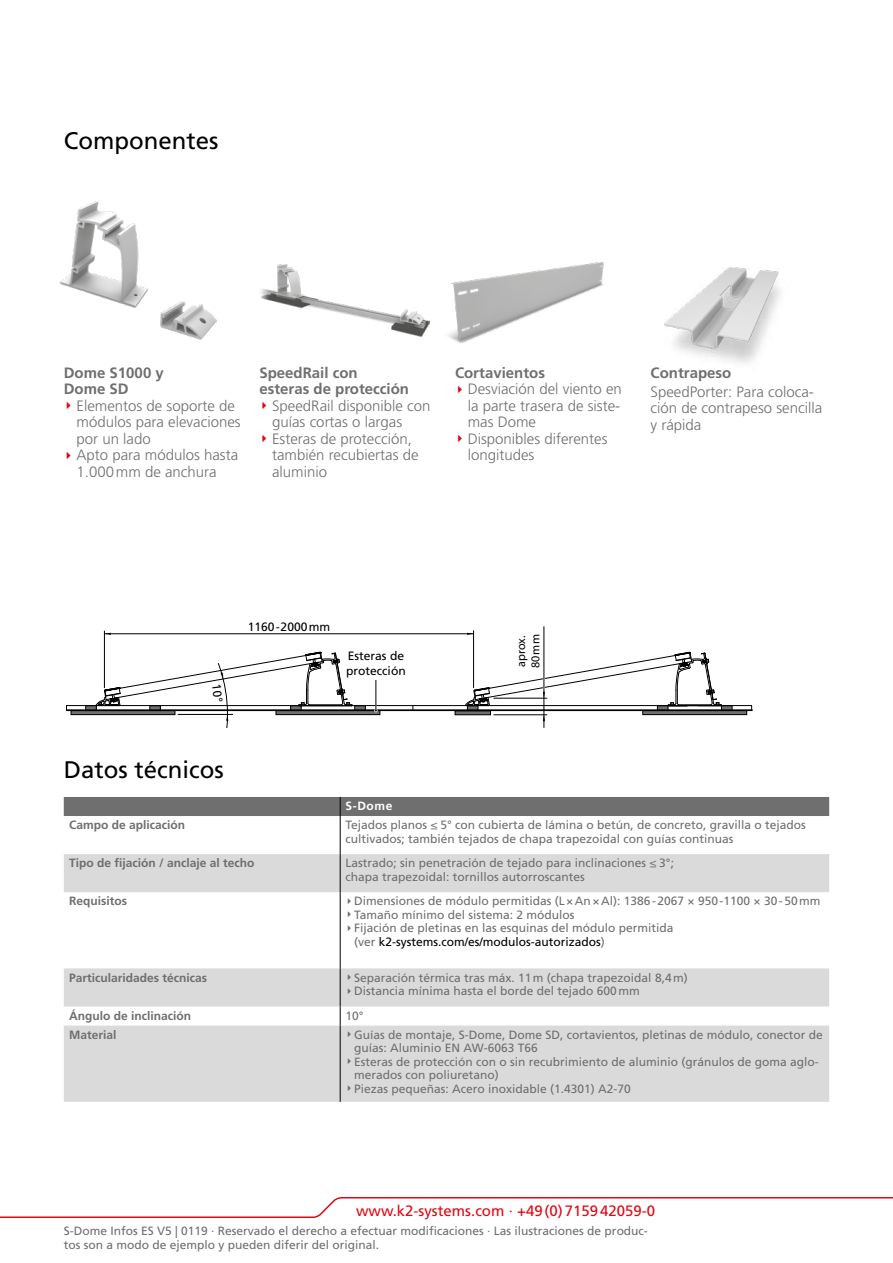
<style>
.page{position:relative;width:893px;height:1263px;background:#fff}
.page>*{position:absolute;margin:0;border:0;box-sizing:border-box;transform-origin:0 0}
.t1{font:24px "Frutiger LT Std";color:#000}
.t2{font:300 15px/16.5px "Frutiger LT Std";color:#706f6f}
.t3{font:700 15px/16.5px "Frutiger LT Std";color:#706f6f}
.t4{font:15px "Frutiger LT Std";color:#e30613}
.t5{font:12.15px/14.5px "Frutiger LT Std";color:#000}
.t6{font:12.15px/14.5px "Myriad Pro";color:#000}
.t7{font:12px/13.5px "Frutiger LT Std";color:#706f6f}
.t8{font:700 12px "Frutiger LT Std";color:#706f6f}
.t9{font:700 12px "Frutiger LT Std";color:#fff}
.s1{color:#000}
</style>
<div class="page">
<svg style="left:0;top:1197px;width:893px;height:21px"></svg>
<svg style="left:87px;top:707px;width:8px;height:3px"></svg>
<div style="left:85px;top:705px;width:12px;height:8px;border:1px solid #000"></div>
<div style="left:71px;top:710px;width:104px;height:5px;background:#6f6f6f"></div>
<div style="left:71px;top:710px;width:104px;height:5px;border:1px solid #000"></div>
<svg style="left:356px;top:707px;width:8px;height:3px"></svg>
<div style="left:354px;top:705px;width:12px;height:8px;border:1px solid #000"></div>
<div style="left:276px;top:710px;width:104px;height:5px;background:#6f6f6f"></div>
<div style="left:276px;top:710px;width:104px;height:5px;border:1px solid #000"></div>
<svg style="left:659px;top:707px;width:7px;height:3px"></svg>
<div style="left:657px;top:705px;width:11px;height:8px;border:1px solid #000"></div>
<svg style="left:723px;top:707px;width:7px;height:3px"></svg>
<div style="left:721px;top:705px;width:11px;height:8px;border:1px solid #000"></div>
<div style="left:643px;top:710px;width:104px;height:5px;background:#6f6f6f"></div>
<div style="left:642px;top:710px;width:105px;height:5px;border:1px solid #000"></div>
<svg style="left:469px;top:707px;width:7px;height:3px"></svg>
<div style="left:467px;top:705px;width:11px;height:8px;border:1px solid #000"></div>
<hr style="left:455px;top:711px;width:35px;height:4px;background:#6f6f6f">
<div style="left:455px;top:710px;width:36px;height:5px;border:1px solid #000"></div>
<hr style="left:66px;top:705px;width:686px;height:1px;background:#000">
<hr style="left:66px;top:710px;width:686px;height:1px;background:#000">
<hr style="left:375px;top:680px;width:1px;height:31px;background:#fff">
<hr style="left:376px;top:680px;width:1px;height:31px;background:#000">
<hr style="left:494px;top:714px;width:53px;height:1px;background:#000">
<svg style="left:465px;top:651px;width:257px;height:56px"></svg>
<hr style="left:544px;top:627px;width:1px;height:101px;background:#000">
<svg style="left:543px;top:715px;width:2px;height:6px"></svg>
<hr style="left:473px;top:631px;width:1px;height:57px;background:#000">
<hr style="left:104px;top:631px;width:1px;height:57px;background:#000">
<hr style="left:104px;top:633px;width:370px;height:1px;background:#000">
<svg style="left:64px;top:854px;width:765px;height:248px;fill:#dadada"></svg>
<hr style="left:340px;top:816px;width:1px;height:38px;background:#000">
<hr style="left:340px;top:854px;width:1px;height:38px;background:#000">
<hr style="left:340px;top:892px;width:1px;height:76px;background:#000">
<hr style="left:340px;top:968px;width:1px;height:38px;background:#000">
<svg style="left:340px;top:1006px;width:1px;height:19px"></svg>
<hr style="left:340px;top:1025px;width:1px;height:77px;background:#000">
<div style="left:64px;top:797px;width:765px;height:19px;background:#706f6f"></div>
<img style="left:59px;top:201px;width:89px;height:107px">
<img style="left:160px;top:302px;width:57px;height:38px">
<img style="left:448px;top:263px;width:156px;height:80px">
<img style="left:261px;top:264px;width:168px;height:73px">
<img style="left:664px;top:267px;width:117px;height:96px">
<svg style="left:348px;top:898px;width:3px;height:6px"></svg>
<svg style="left:348px;top:912px;width:3px;height:5px"></svg>
<svg style="left:348px;top:925px;width:3px;height:6px"></svg>
<svg style="left:348px;top:975px;width:3px;height:5px"></svg>
<svg style="left:348px;top:988px;width:3px;height:5px"></svg>
<svg style="left:348px;top:1032px;width:3px;height:5px"></svg>
<svg style="left:348px;top:1059px;width:3px;height:5px"></svg>
<svg style="left:348px;top:1086px;width:3px;height:5px"></svg>
<svg style="left:95px;top:651px;width:258px;height:77px"></svg>
<h1 class="t1" style="left:64px;top:127px;width:156px">Componentes</h1>
<p class="t3" style="left:64px;top:364px;width:102px">Dome S1000 y<br>Dome SD</p>
<p class="t2" style="left:77px;top:398px;width:166px">Elementos de soporte de módulos para elevaciones por un lado<br>Apto para módulos hasta<br>1.000mm de anchura</p>
<p class="t3" style="left:259px;top:364px;width:151px">SpeedRail con esteras de protección</p>
<p class="t2" style="left:272px;top:398px;width:160px">SpeedRail disponible con guías cortas o largas<br>Esteras de protección, también recubiertas de aluminio</p>
<p class="t3" style="left:455px;top:364px;width:92px">Cortavientos</p>
<p class="t2" style="left:468px;top:381px;width:156px">Desviación del viento en la parte trasera de siste&shy;mas Dome<br>Disponibles diferentes longitudes</p>
<p class="t3" style="left:651px;top:364px;width:82px">Contrapeso</p>
<p class="t2" style="left:651px;top:384px;width:173px">SpeedPorter: Para coloca&shy;ción de contrapeso sencilla y rápida</p>
<p class="t5" style="left:248px;top:619px;width:84px">1160-2000mm</p>
<p class="t5" style="left:346px;top:649px;width:61px">Esteras de protección</p>
<h1 class="t1" style="left:64px;top:755px;width:162px">Datos técnicos</h1>
<p class="t9" style="left:345px;top:799px;width:49px">S-Dome</p>
<p class="t6" style="left:514px;top:668px;width:35px;rotate:-90deg">aprox.<br>80mm</p>
<p class="t8" style="left:69px;top:818px;width:118px">Campo de aplicación</p>
<p class="t7" style="left:345px;top:818px;width:462px">Tejados planos ≤ 5° con cubierta de lámina o betún, de concreto, gravilla o tejados cultivados; también tejados de chapa trapezoidal con guías continuas</p>
<p class="t8" style="left:69px;top:856px;width:187px">Tipo de fijación / anclaje al techo</p>
<p class="t7" style="left:345px;top:856px;width:330px">Lastrado; sin penetración de tejado para inclinaciones ≤ 3°; chapa trapezoidal: tornillos autorroscantes</p>
<p class="t8" style="left:69px;top:894px;width:59px">Requisitos</p>
<p class="t7" style="left:354px;top:894px;width:468px">Dimensiones de módulo permitidas (L×An×Al): 1386-2067 × 950-1100 × 30-50mm Tamaño mínimo del sistema: 2 módulos<br>Fijación de pletinas en las esquinas del módulo permitida<br>(ver <span class="s1">k2-systems.com/es/modulos-autorizados</span>)</p>
<p class="t8" style="left:69px;top:970px;width:140px">Particularidades técnicas</p>
<p class="t7" style="left:354px;top:971px;width:335px">Separación térmica tras máx. 11m (chapa trapezoidal 8,4m)<br>Distancia mínima hasta el borde del tejado 600mm</p>
<p class="t8" style="left:69px;top:1008px;width:124px">Ángulo de inclinación</p>
<p class="t7" style="left:346px;top:1009px;width:20px">10°</p>
<p class="t8" style="left:69px;top:1027px;width:49px">Material</p>
<p class="t7" style="left:354px;top:1028px;width:470px">Guías de montaje, S-Dome, Dome SD, cortavientos, pletinas de módulo, conector de guías: Aluminio EN AW-6063 T66<br>Esteras de protección con o sin recubrimiento de aluminio (gránulos de goma aglo&shy;merados con poliuretano)<br>Piezas pequeñas: Acero inoxidable (1.4301) A2-70</p>
<p class="t4" style="left:356px;top:1202px;width:300px">www.k2-systems.com · +49(0)715942059-0</p>
<p class="t7" style="left:64px;top:1224px;width:586px">S-Dome Infos ES V5 | 0119 · Reservado el derecho a efectuar modificaciones · Las ilustraciones de produc&shy;tos son a modo de ejemplo y pueden diferir del original.</p>
</div>
